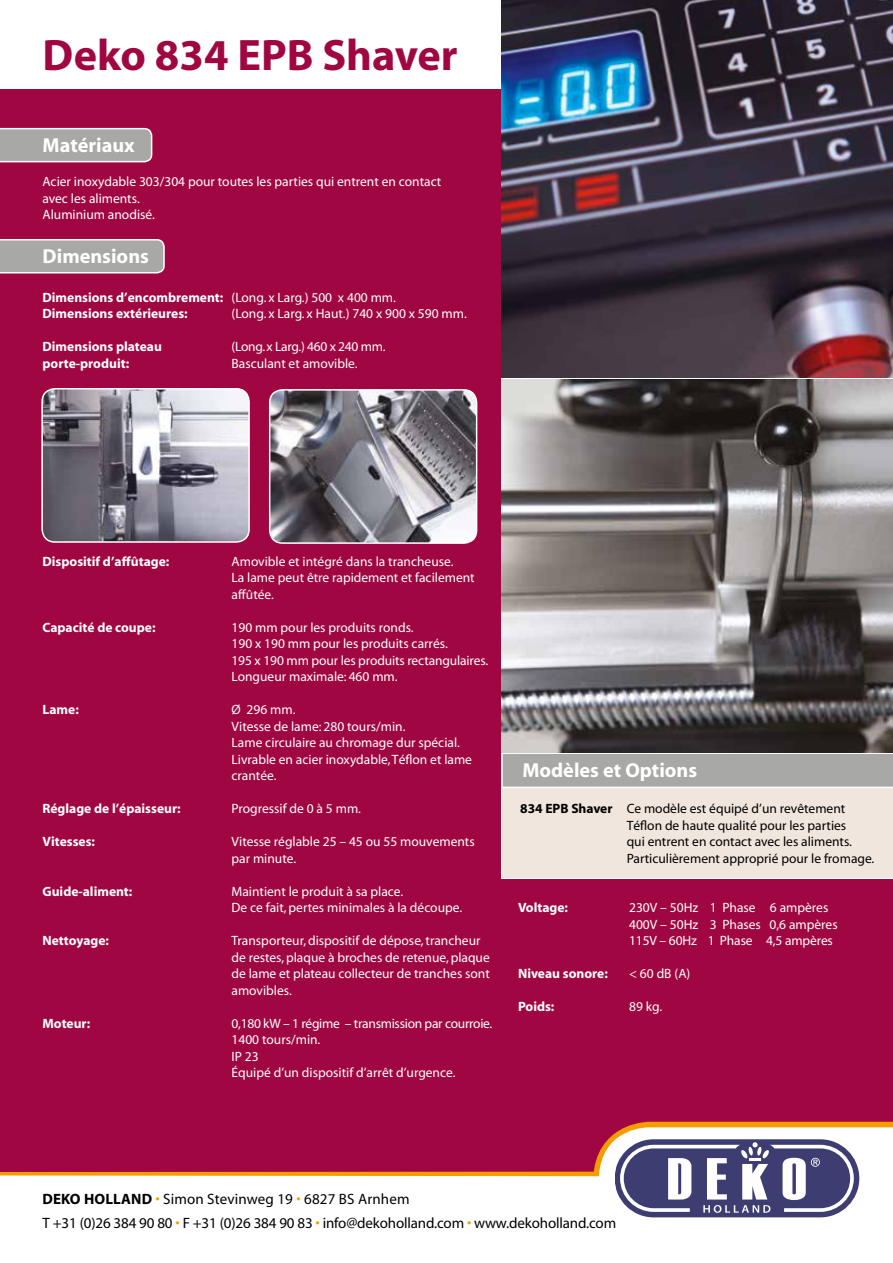
<style>
.page{position:relative;width:893px;height:1263px;background:#fff}
.page>*{position:absolute;margin:0;border:0;box-sizing:border-box;transform-origin:0 0}
.t1{font:700 44.25px "Myriad";color:#a00742}
.t2{font:700 20.25px "Myriad";color:#fff}
.t3{font:15px/24px "Myriad";letter-spacing:-.01em;color:#000}
.t4{font:13.5px/16.5px "Myriad";color:#fff}
.t5{font:700 13.5px/16.5px "Myriad";color:#fff}
.t6{font:13.5px/16.5px "Myriad";color:#000}
.t7{font:13.5px "Myriad";letter-spacing:-.02em;color:#fff}
.s1{font-weight:400}
.s2{font-weight:700}
.s3{color:#f59c00}
</style>
<div class="page">
<div style="left:502px;top:753px;width:391px;height:125px;background:#f1e6dd"></div>
<div style="left:489px;top:879px;width:404px;height:294px;background:#a00742"></div>
<div style="left:0;top:89px;width:501px;height:1085px;background:#a00742"></div>
<svg style="left:501px;top:752px;width:392px;height:36px;background:#ababaa"></svg>
<svg style="left:0;top:1121px;width:893px;height:97px"></svg>
<div style="left:614px;top:1134px;width:262px;height:90px;border:1px solid #fff;border-radius:42px"></div>
<img style="left:502px;top:0;width:391px;height:378px">
<img style="left:270px;top:390px;width:207px;height:153px">
<div style="left:269px;top:389px;width:208px;height:155px;border:2px solid #fff;border-radius:13px"></div>
<svg style="left:502px;top:379px;width:391px;height:373px;background:#787474"></svg>
<svg style="left:0;top:128px;width:152px;height:34px;background:#afaead"></svg>
<svg style="left:0;top:239px;width:165px;height:34px;background:#aeaead"></svg>
<img style="left:44px;top:389px;width:205px;height:151px">
<div style="left:41px;top:388px;width:209px;height:155px;border:2px solid #fff;border-radius:13px"></div>
<h1 class="t1" style="left:43px;top:32px;width:416px">Deko 834 EPB Shaver</h1>
<h2 class="t2" style="left:43px;top:135px;width:94px">Matériaux</h2>
<p class="t4" style="left:43px;top:174px;width:400px">Acier inoxydable 303/304 pour toutes les parties qui entrent en contact avec les aliments.<br>Aluminium anodisé.</p>
<h2 class="t2" style="left:43px;top:246px;width:108px">Dimensions</h2>
<p class="t5" style="left:43px;top:289px;width:355px">Dimensions d’encombrement: <span class="s1">(Long. x Larg.) 500 x 400 mm.<br></span>Dimensions extérieures:</p>
<p class="t4" style="left:232px;top:306px;width:237px">(Long. x Larg. x Haut.) 740 x 900 x 590 mm.</p>
<p class="t5" style="left:43px;top:339px;width:121px">Dimensions plateau</p>
<p class="t7" style="left:232px;top:340px;width:156px">(Long. x Larg.) 460 x 240 mm.</p>
<p class="t5" style="left:43px;top:355px;width:88px">porte-produit:</p>
<p class="t4" style="left:232px;top:355px;width:128px">Basculant et amovible.</p>
<p class="t5" style="left:43px;top:553px;width:128px">Dispositif d’affûtage:</p>
<p class="t4" style="left:232px;top:553px;width:245px">Amovible et intégré dans la trancheuse.<br>La lame peut être rapidement et facilement affûtée.</p>
<p class="t5" style="left:43px;top:619px;width:115px">Capacité de coupe:</p>
<p class="t4" style="left:232px;top:619px;width:258px">190 mm pour les produits ronds.<br>190 x 190 mm pour les produits carrés.<br>195 x 190 mm pour les produits rectangulaires.<br>Longueur maximale: 460 mm.</p>
<p class="t5" style="left:43px;top:702px;width:38px">Lame:</p>
<p class="t4" style="left:232px;top:702px;width:242px">Ø 296 mm.<br>Vitesse de lame: 280 tours/min.<br>Lame circulaire au chromage dur spécial.<br>Livrable en acier inoxydable, Téflon et lame crantée.</p>
<p class="t5" style="left:43px;top:801px;width:140px">Réglage de l’épaisseur:</p>
<p class="t4" style="left:232px;top:801px;width:131px">Progressif de 0 à 5 mm.</p>
<p class="t5" style="left:43px;top:834px;width:54px">Vitesses:</p>
<p class="t4" style="left:232px;top:834px;width:245px">Vitesse réglable 25 – 45 ou 55 mouvements par minute.</p>
<p class="t5" style="left:43px;top:883px;width:91px">Guide-aliment:</p>
<p class="t4" style="left:232px;top:883px;width:232px">Maintient le produit à sa place.<br>De ce fait, pertes minimales à la découpe.</p>
<p class="t5" style="left:43px;top:933px;width:68px">Nettoyage:</p>
<p class="t4" style="left:232px;top:933px;width:260px">Transporteur, dispositif de dépose, trancheur de restes, plaque à broches de retenue, plaque de lame et plateau collecteur de tranches sont amovibles.</p>
<p class="t5" style="left:43px;top:1015px;width:49px">Moteur:</p>
<p class="t4" style="left:232px;top:1015px;width:262px">0,180 kW – 1 régime – transmission par courroie.<br>1400 tours/min.<br>IP 23<br>Équipé d’un dispositif d’arrêt d’urgence.</p>
<h2 class="t2" style="left:522px;top:759px;width:176px">Modèles et Options</h2>
<p class="t6" style="left:627px;top:801px;width:249px;text-indent:-107px"><span class="s2">834 EPB Shaver</span> Ce modèle est équipé d’un revêtement Téflon de haute qualité pour les parties<br>qui entrent en contact avec les aliments.<br>Particulièrement approprié pour le fromage.</p>
<p class="t5" style="left:518px;top:900px;width:51px">Voltage:</p>
<p class="t4" style="left:629px;top:900px;width:210px">230V – 50Hz 1 Phase 6 ampères<br>400V – 50Hz 3 Phases 0,6 ampères<br>115V – 60Hz 1 Phase 4,5 ampères</p>
<p class="t5" style="left:518px;top:966px;width:91px">Niveau sonore:</p>
<p class="t4" style="left:629px;top:966px;width:63px">&lt; 60 dB (A)</p>
<p class="t5" style="left:518px;top:999px;width:38px">Poids:</p>
<p class="t4" style="left:629px;top:999px;width:35px">89 kg.</p>
<p class="t3" style="left:43px;top:1188px;width:575px"><span class="s2">DEKO HOLLAND</span> <span class="s3">•</span> Simon Stevinweg 19 <span class="s3">•</span> 6827 BS Arnhem<br>T +31 (0)26 384 90 80 <span class="s3">•</span> F +31 (0)26 384 90 83 <span class="s3">•</span> info@dekoholland.com <span class="s3">•</span> www.dekoholland.com</p>
</div>
